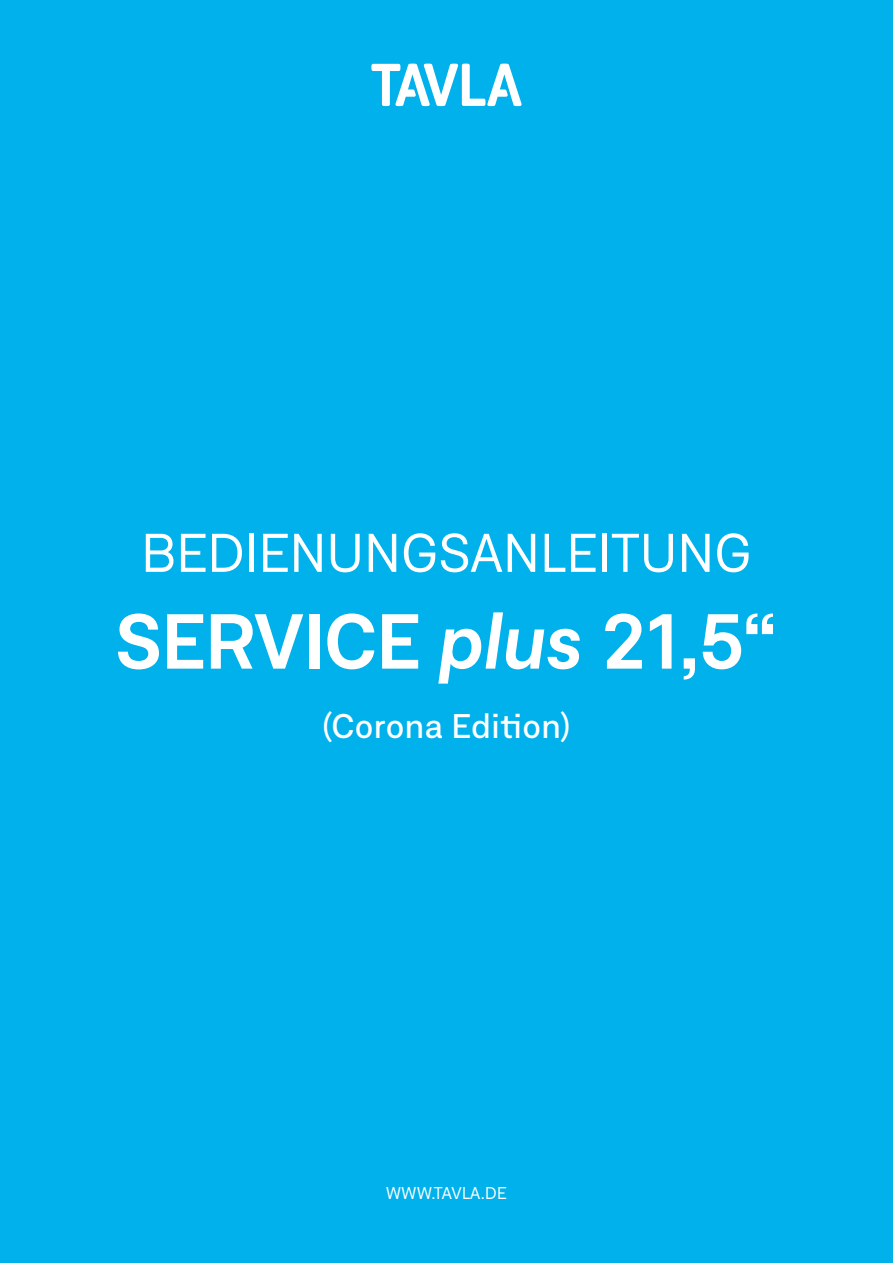
<style>
.page{position:relative;width:893px;height:1263px;background:#00b1eb}
.page>*{position:absolute;margin:0;border:0;box-sizing:border-box;transform-origin:0 0}
.t1{font:600 75px "Neufile Grotesk";letter-spacing:-.015em;color:#fff}
.t2{font:52.5px "Neufile Grotesk";letter-spacing:-.02em;color:#fff}
.t3{font:500 33px "Neufile Grotesk";color:#fff}
.t4{font:16.5px "Neufile Grotesk";color:#fff}
.s1{font-style:italic}
</style>
<div class="page">
<svg style="left:371px;top:64px;width:151px;height:42px"></svg>
<p class="t2" style="left:140px;top:520px;width:614px">BEDIENUNGSANLEITUNG</p>
<h1 class="t1" style="left:115px;top:592px;width:664px">SERVICE <span class="s1">plus</span> 21,5“</h1>
<p class="t3" style="left:322px;top:705px;width:251px">(Corona Edition)</p>
<p class="t4" style="left:386px;top:1183px;width:123px">WWW.TAVLA.DE</p>
</div>
